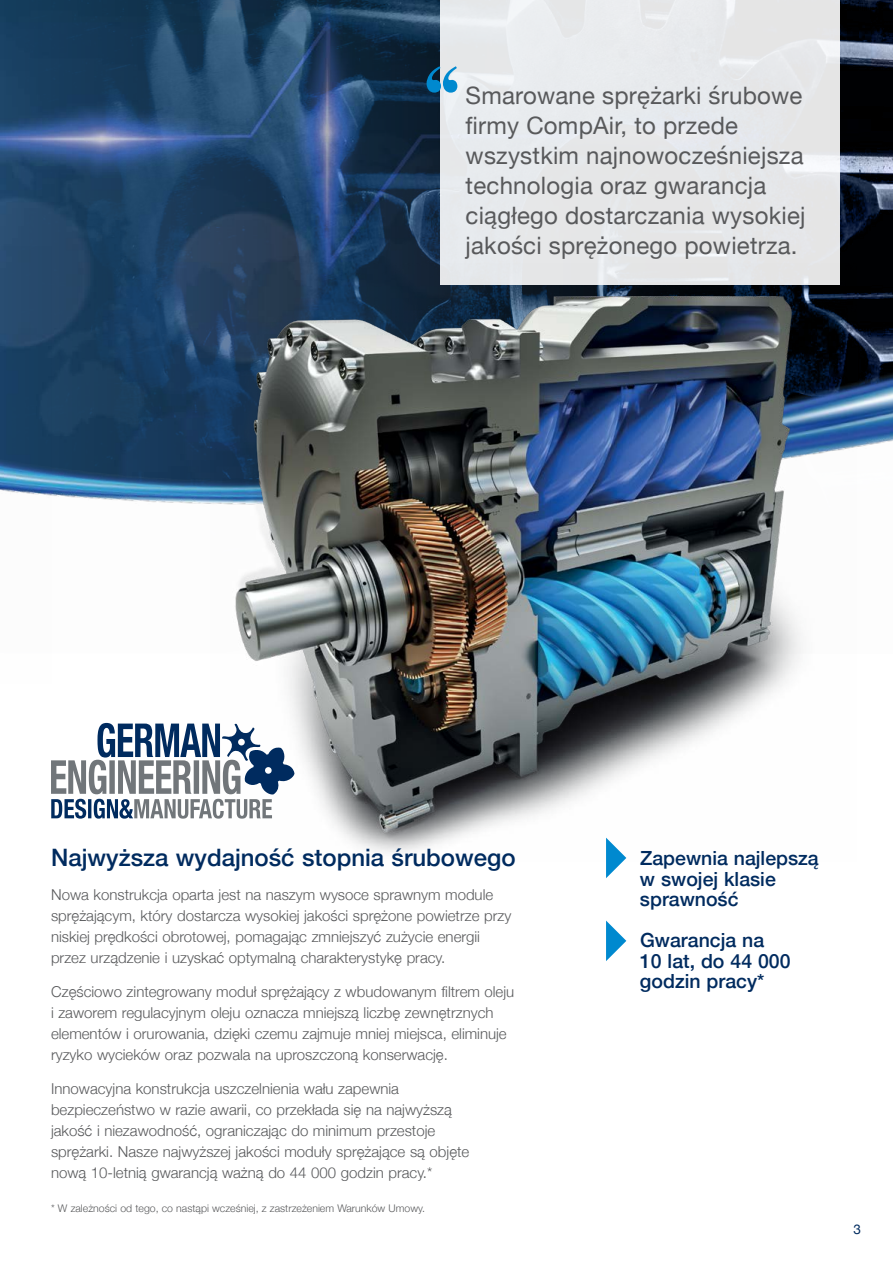
<style>
.page{position:relative;width:893px;height:1263px;background:#fff}
.page>*{position:absolute;margin:0;border:0;box-sizing:border-box;transform-origin:0 0}
.t1{font:700 78.3px "Times";color:#0089cf}
.t2{font:24px/30px "Helvetica Neue";letter-spacing:.01em;color:#58595b}
.t3{font:500 24px "Helvetica Neue";color:#002b5f}
.t4{font:500 19.5px/20.2px "Helvetica Neue";color:#002b5f}
.t5{font:300 15px/21px "Helvetica Neue";color:#58595b}
.t6{font:13.5px "Helvetica Neue";color:#002b5f}
.t7{font:300 10.5px "Helvetica Neue";color:#58595b}
</style>
<div class="page">
<img style="left:0;top:0;width:893px;height:367px">
<img style="left:52px;top:370px;width:841px;height:134px">
<div style="left:440px;top:0;width:400px;height:285px;background:#e6e8eb"></div>
<img style="left:210px;top:264px;width:647px;height:595px">
<svg style="left:51px;top:723px;width:244px;height:96px"></svg>
<svg style="left:606px;top:920px;width:20px;height:41px"></svg>
<svg style="left:606px;top:838px;width:20px;height:40px"></svg>
<img style="left:0;top:247px;width:52px;height:249px">
<h1 class="t1" style="left:421px;top:19px;width:44px">‘‘</h1>
<h2 class="t2" style="left:466px;top:81px;width:341px">Smarowane sprężarki śrubowe firmy CompAir, to przede wszystkim najnowocześniejsza technologia oraz gwarancja ciągłego dostarczania wysokiej jakości sprężonego powietrza.</h2>
<h2 class="t3" style="left:51px;top:839px;width:466px">Najwyższa wydajność stopnia śrubowego</h2>
<p class="t5" style="left:51px;top:883px;width:462px">Nowa konstrukcja oparta jest na naszym wysoce sprawnym module sprężającym, który dostarcza wysokiej jakości sprężone powietrze przy niskiej prędkości obrotowej, pomagając zmniejszyć zużycie energii przez urządzenie i uzyskać optymalną charakterystykę pracy.</p>
<p class="t5" style="left:51px;top:980px;width:465px">Częściowo zintegrowany moduł sprężający z wbudowanym filtrem oleju i zaworem regulacyjnym oleju oznacza mniejszą liczbę zewnętrznych elementów i orurowania, dzięki czemu zajmuje mniej miejsca, eliminuje ryzyko wycieków oraz pozwala na uproszczoną konserwację.</p>
<p class="t5" style="left:51px;top:1077px;width:420px">Innowacyjna konstrukcja uszczelnienia wału zapewnia bezpieczeństwo w razie awarii, co przekłada się na najwyższą jakość i niezawodność, ograniczając do minimum przestoje sprężarki. Nasze najwyższej jakości moduły sprężające są objęte nową 10-letnią gwarancją ważną do 44 000 godzin pracy.*</p>
<p class="t7" style="left:51px;top:1199px;width:375px">* W zależności od tego, co nastąpi wcześniej, z zastrzeżeniem Warunków Umowy.</p>
<h3 class="t4" style="left:640px;top:847px;width:180px">Zapewnia najlepszą w swojej klasie sprawność</h3>
<h3 class="t4" style="left:640px;top:929px;width:152px">Gwarancja na<br>10 lat, do 44 000 godzin pracy*</h3>
<p class="t6" style="left:854px;top:1219px;width:9px">3</p>
</div>
